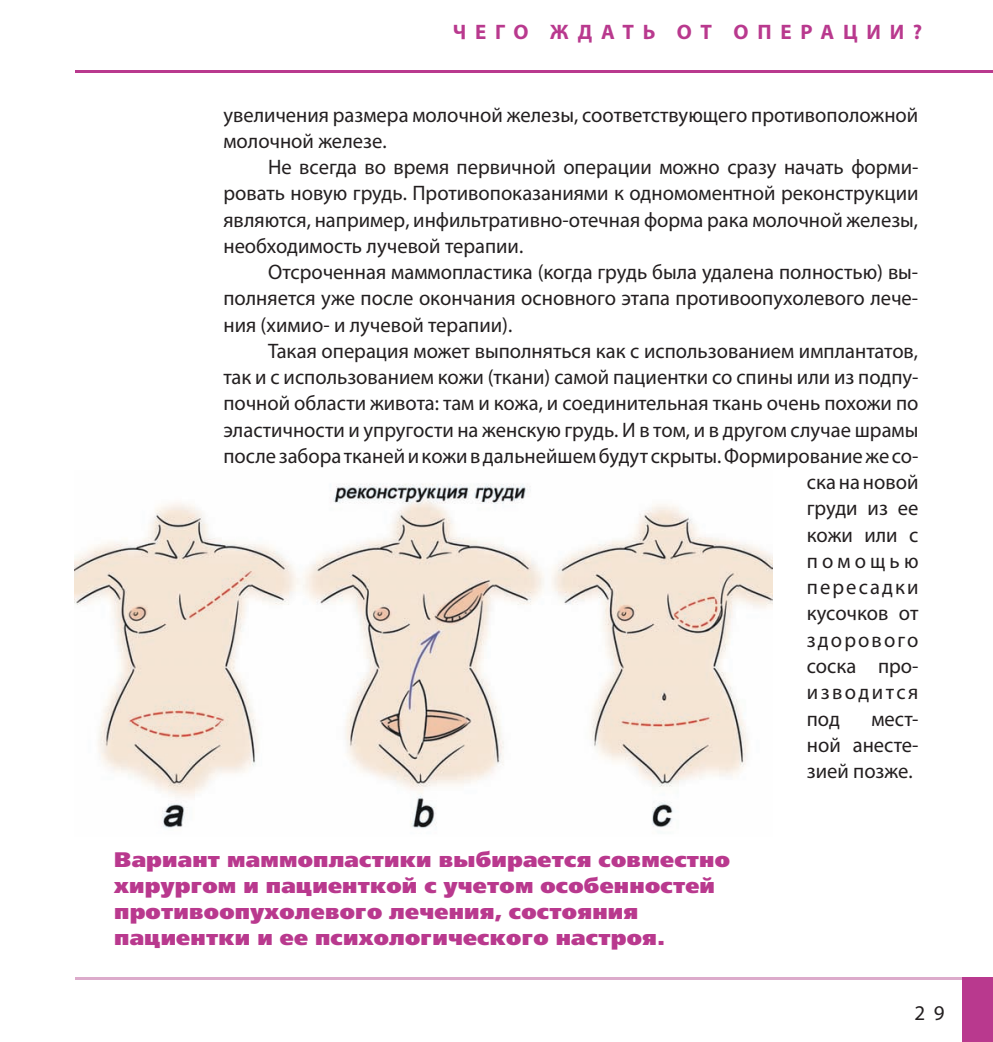
<style>
.page{position:relative;width:993px;height:1042px;background:#fff}
.page>*{position:absolute;margin:0;border:0;box-sizing:border-box;transform-origin:0 0}
.t1{font:21px/26.2px "Myriad Pro";color:#231f20;text-align:justify}
.t2{font:21px/26.2px "Free Set Black C";letter-spacing:.01em;color:#b9398e;scale:1.05 1}
.t3{font:700 21px "Myriad Pro";letter-spacing:.42em;color:#b9398e}
.t4{font:21px "Myriad Pro";letter-spacing:.1em;color:#231f20}
.t5{font:21px "Myriad Pro";letter-spacing:.105em;color:#231f20}
.t6{font:21px "Myriad Pro";letter-spacing:.12em;color:#231f20}
.t7{font:21px "Myriad Pro";letter-spacing:.2em;color:#231f20}
</style>
<div class="page">
<hr style="left:0;top:977px;width:992px;height:2px;background:#dcabcb">
<div style="left:962px;top:977px;width:30px;height:65px;background:#b9398e"></div>
<hr style="left:0;top:70px;width:992px;height:3px;background:#b9398e">
<div style="left:0;top:18px;width:74px;height:992px;background:#fff"></div>
<img style="left:74px;top:484px;width:698px;height:345px">
<p class="t3" style="left:452px;top:20px;width:471px">ЧЕГО ЖДАТЬ ОТ ОПЕРАЦИИ?</p>
<p class="t1" style="left:223px;top:103px;width:696px">увеличения размера молочной железы, соответствующего противоположной молочной железе.</p>
<p class="t1" style="left:223px;top:156px;width:696px;text-indent:45px">Не всегда во время первичной операции можно сразу начать форми&shy;ровать новую грудь. Противопоказаниями к одномоментной реконструкции являются, например, инфильтративно-отечная форма рака молочной железы, необходимость лучевой терапии.</p>
<p class="t1" style="left:223px;top:261px;width:696px;text-indent:45px">Отсроченная маммопластика (когда грудь была удалена полностью) вы&shy;полняется уже после окончания основного этапа противоопухолевого лече&shy;ния (химио- и лучевой терапии).</p>
<p class="t1" style="left:268px;top:339px;width:651px">Такая операция может выполняться как с использованием имплантатов,</p>
<p class="t1" style="left:223px;top:366px;width:696px">так и с использованием кожи (ткани) самой пациентки со спины или из подпу-</p>
<p class="t1" style="left:223px;top:392px;width:696px">почной области живота: там и кожа, и соединительная ткань очень похожи по</p>
<p class="t1" style="left:223px;top:418px;width:696px">эластичности и упругости на женскую грудь. И в том, и в другом случае шрамы</p>
<p class="t1" style="left:223px;top:444px;width:696px">после забора тканей и кожи в дальнейшем будут скрыты. Формирование же со-</p>
<p class="t1" style="left:806px;top:471px;width:113px">ска на новой</p>
<p class="t1" style="left:806px;top:497px;width:113px">груди из ее</p>
<p class="t1" style="left:806px;top:523px;width:113px">кожи или с</p>
<p class="t7" style="left:806px;top:553px;width:113px">помощью</p>
<p class="t4" style="left:806px;top:579px;width:113px">пересадки</p>
<p class="t1" style="left:806px;top:602px;width:113px">кусочков от</p>
<p class="t5" style="left:806px;top:631px;width:113px">здорового</p>
<p class="t1" style="left:806px;top:654px;width:113px">соска про-</p>
<p class="t6" style="left:806px;top:684px;width:113px">изводится</p>
<p class="t1" style="left:806px;top:707px;width:35px">под</p>
<p class="t1" style="left:806px;top:707px;width:113px;text-indent:65px">мест&shy;ной анесте&shy;зией позже.</p>
<p class="t2" style="left:114px;top:846px;width:588px">Вариант маммопластики выбирается совместно хирургом и пациенткой с учетом особенностей противоопухолевого лечения, состояния пациентки и ее психологического настроя.</p>
<p class="t1" style="left:914px;top:1001px;width:31px">2 9</p>
</div>
